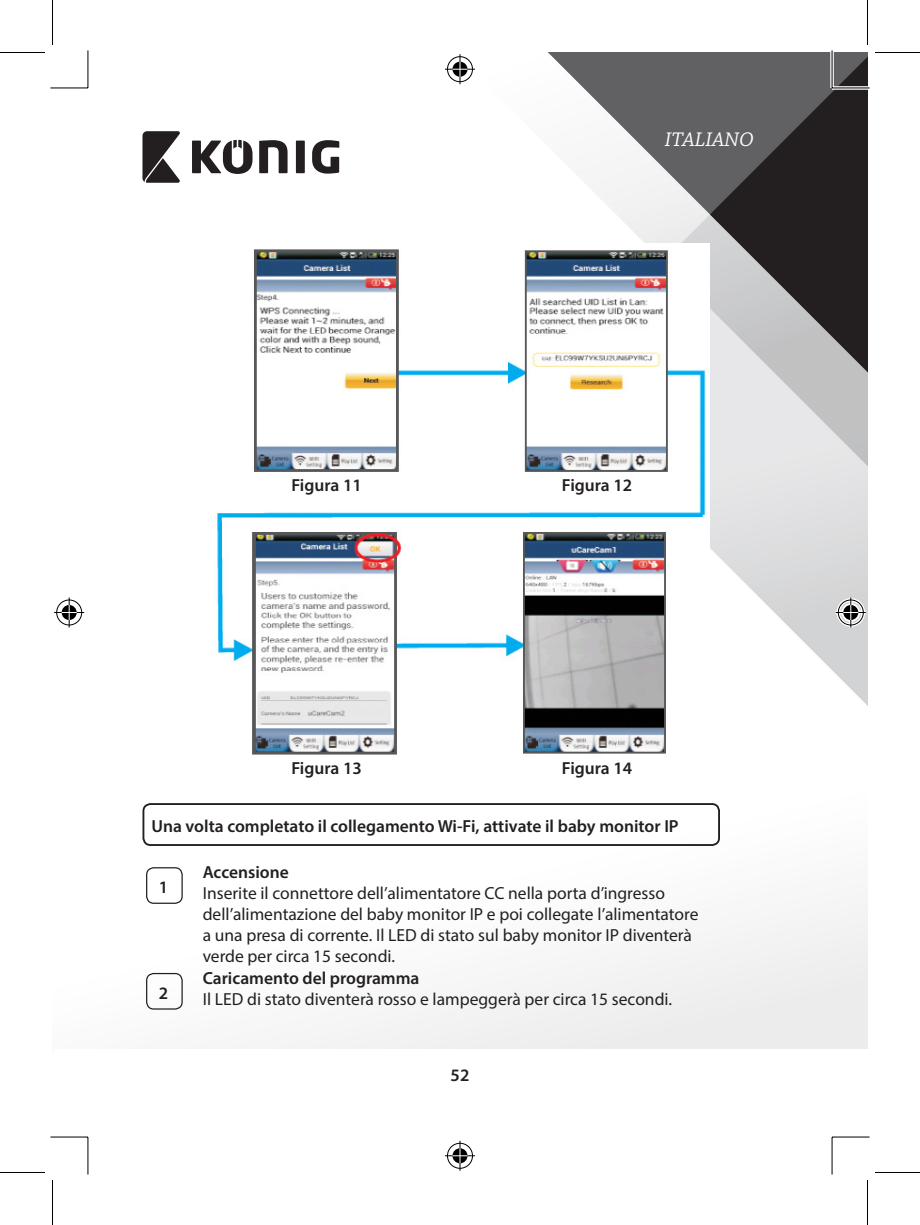
<style>
.page{position:relative;width:920px;height:1225px;background:#fff}
.page>*{position:absolute;margin:0;border:0;box-sizing:border-box;transform-origin:0 0}
.t1{font:italic 20.75px "Chaparral Pro";letter-spacing:.005em;color:#fff}
.t2{font:17.5px/21px "Myriad Pro";color:#231f20}
.t3{font:600 17.5px "Myriad Pro";color:#231f20}
</style>
<div class="page">
<svg style="left:717px;top:555px;width:150px;height:150px"></svg>
<svg style="left:468px;top:60px;width:399px;height:495px"></svg>
<svg style="left:486px;top:52px;width:224px;height:191px"></svg>
<svg style="left:710px;top:52px;width:157px;height:458px;background:#848384"></svg>
<svg style="left:145px;top:804px;width:722px;height:245px"></svg>
<svg style="left:142px;top:131px;width:38px;height:52px"></svg>
<div style="left:296px;top:141px;width:9px;height:32px;background:#231f20"></div>
<svg style="left:259px;top:140px;width:29px;height:33px"></svg>
<svg style="left:312px;top:140px;width:27px;height:34px"></svg>
<svg style="left:192px;top:140px;width:61px;height:34px"></svg>
<img style="left:216px;top:243px;width:494px;height:512px">
<div style="left:142px;top:803px;width:578px;height:43px;border:2px solid #231f20;border-radius:7px"></div>
<div style="left:146px;top:867px;width:37px;height:37px;border:1px solid #231f20;border-radius:7px"></div>
<div style="left:146px;top:973px;width:37px;height:36px;border:1px solid #231f20;border-radius:7px"></div>
<svg style="left:50px;top:87px;width:36px;height:1px"></svg>
<svg style="left:832px;top:86px;width:38px;height:4px"></svg>
<svg style="left:50px;top:1137px;width:36px;height:1px"></svg>
<svg style="left:834px;top:1137px;width:36px;height:1px"></svg>
<svg style="left:86px;top:50px;width:2px;height:38px"></svg>
<svg style="left:86px;top:1137px;width:2px;height:37px"></svg>
<svg style="left:830px;top:50px;width:4px;height:38px"></svg>
<svg style="left:831px;top:1137px;width:3px;height:37px"></svg>
<hr style="left:50px;top:88px;width:38px;height:1px;background:#000">
<hr style="left:832px;top:88px;width:38px;height:1px;background:#000">
<hr style="left:50px;top:1136px;width:38px;height:1px;background:#000">
<hr style="left:832px;top:1136px;width:38px;height:1px;background:#000">
<hr style="left:88px;top:50px;width:1px;height:38px;background:#000">
<hr style="left:88px;top:1137px;width:1px;height:37px;background:#000">
<hr style="left:832px;top:50px;width:1px;height:38px;background:#000">
<hr style="left:832px;top:1137px;width:1px;height:37px;background:#000">
<hr style="left:0;top:52px;width:45px;height:1px;background:#000">
<hr style="left:875px;top:52px;width:45px;height:1px;background:#000">
<hr style="left:0;top:1172px;width:45px;height:1px;background:#000">
<hr style="left:875px;top:1172px;width:45px;height:1px;background:#000">
<hr style="left:52px;top:0;width:1px;height:45px;background:#000">
<hr style="left:52px;top:1180px;width:1px;height:45px;background:#000">
<hr style="left:867px;top:0;width:1px;height:45px;background:#000">
<hr style="left:867px;top:1180px;width:1px;height:45px;background:#000">
<div style="left:446px;top:55px;width:28px;height:28px;border:4px solid #fff;border-radius:50%"></div>
<svg style="left:445px;top:67px;width:30px;height:4px"></svg>
<svg style="left:458px;top:54px;width:4px;height:30px"></svg>
<div style="left:451px;top:60px;width:18px;height:18px;border:4px solid #fff;border-radius:50%"></div>
<div style="left:447px;top:56px;width:26px;height:26px;border:1px solid #000;border-radius:50%"></div>
<hr style="left:445px;top:69px;width:30px;height:1px;background:#000">
<hr style="left:460px;top:54px;width:1px;height:30px;background:#000">
<svg style="left:452px;top:62px;width:15px;height:15px"></svg>
<div style="left:446px;top:1141px;width:28px;height:29px;border:4px solid #fff;border-radius:50%"></div>
<hr style="left:445px;top:1154px;width:30px;height:3px;background:#fff">
<svg style="left:458px;top:1141px;width:4px;height:30px"></svg>
<div style="left:451px;top:1146px;width:18px;height:19px;border:4px solid #fff;border-radius:50%"></div>
<div style="left:447px;top:1143px;width:26px;height:25px;border:1px solid #000;border-radius:50%"></div>
<hr style="left:445px;top:1155px;width:30px;height:1px;background:#000">
<hr style="left:460px;top:1141px;width:1px;height:30px;background:#000">
<svg style="left:452px;top:1148px;width:15px;height:15px"></svg>
<div style="left:55px;top:598px;width:28px;height:29px;border:4px solid #fff;border-radius:50%"></div>
<hr style="left:54px;top:611px;width:30px;height:3px;background:#fff">
<svg style="left:67px;top:597px;width:4px;height:30px"></svg>
<div style="left:60px;top:603px;width:18px;height:19px;border:4px solid #fff;border-radius:50%"></div>
<div style="left:56px;top:599px;width:26px;height:26px;border:1px solid #000;border-radius:50%"></div>
<hr style="left:54px;top:612px;width:30px;height:1px;background:#000">
<hr style="left:69px;top:597px;width:1px;height:30px;background:#000">
<svg style="left:62px;top:605px;width:15px;height:15px"></svg>
<div style="left:837px;top:598px;width:28px;height:29px;border:4px solid #fff;border-radius:50%"></div>
<hr style="left:836px;top:611px;width:30px;height:3px;background:#fff">
<svg style="left:849px;top:597px;width:4px;height:30px"></svg>
<div style="left:842px;top:603px;width:18px;height:19px;border:4px solid #fff;border-radius:50%"></div>
<div style="left:838px;top:599px;width:26px;height:26px;border:1px solid #000;border-radius:50%"></div>
<hr style="left:836px;top:612px;width:30px;height:1px;background:#000">
<hr style="left:850px;top:597px;width:1px;height:30px;background:#000">
<svg style="left:843px;top:605px;width:15px;height:15px"></svg>
<p class="t3" style="left:291px;top:474px;width:72px">Figura 11</p>
<p class="t3" style="left:291px;top:757px;width:72px">Figura 13</p>
<p class="t1" style="left:665px;top:128px;width:91px">ITALIANO</p>
<p class="t3" style="left:562px;top:474px;width:72px">Figura 12</p>
<p class="t3" style="left:562px;top:757px;width:72px">Figura 14</p>
<p class="t3" style="left:151px;top:815px;width:529px">Una volta completato il collegamento Wi‑Fi, attivate il baby monitor IP</p>
<p class="t3" style="left:159px;top:876px;width:11px">1</p>
<p class="t3" style="left:159px;top:981px;width:11px">2</p>
<p class="t3" style="left:203px;top:861px;width:88px">Accensione</p>
<p class="t2" style="left:203px;top:882px;width:497px">Inserite il connettore dell’alimentatore CC nella porta d’ingresso dell’alimentazione del baby monitor IP e poi collegate l’alimentatore a una presa di corrente. Il LED di stato sul baby monitor IP diventerà verde per circa 15 secondi.</p>
<p class="t3" style="left:203px;top:967px;width:218px">Caricamento del programma</p>
<p class="t2" style="left:203px;top:988px;width:471px">Il LED di stato diventerà rosso e lampeggerà per circa 15 secondi.</p>
<p class="t3" style="left:451px;top:1064px;width:20px">52</p>
</div>
